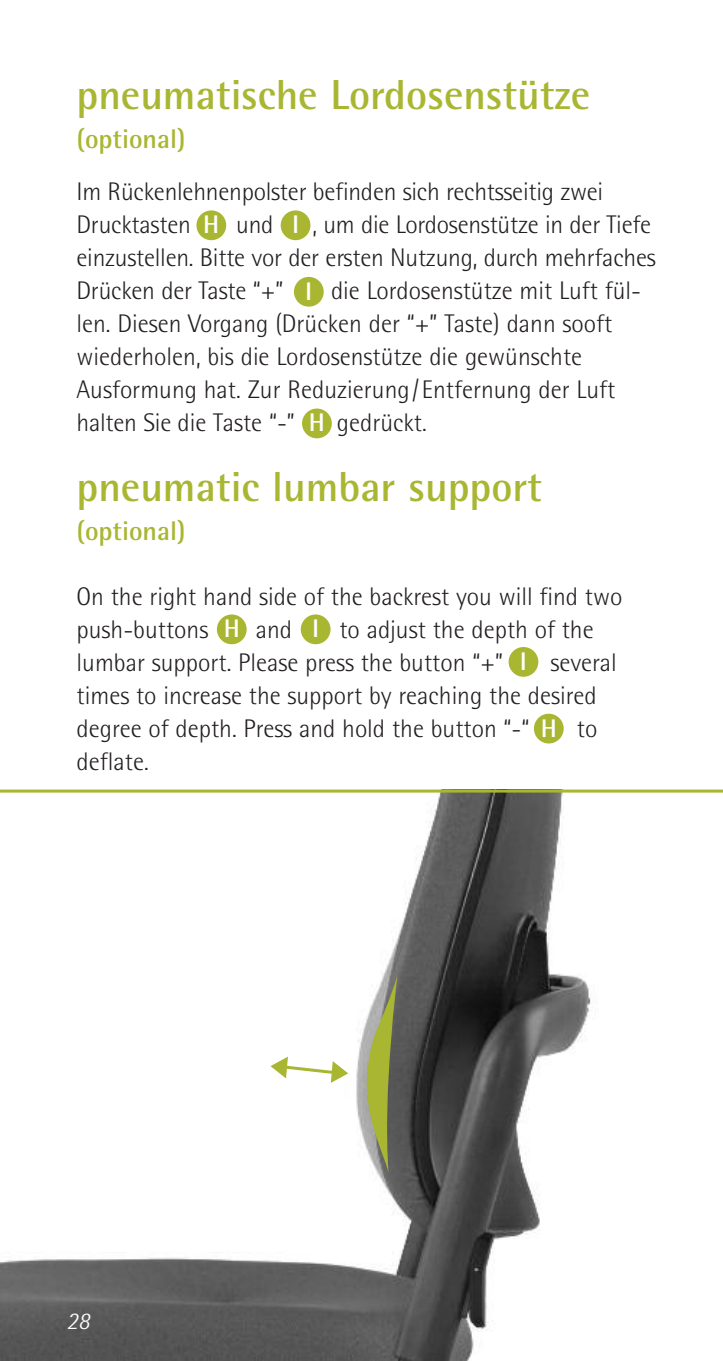
<style>
.page{position:relative;width:723px;height:1361px;background:#fff}
.page>*{position:absolute;margin:0;border:0;box-sizing:border-box;transform-origin:0 0}
.t1{font:700 42px "Agfa Rotis Semisans";color:#a9b632}
.t2{font:700 27px "Agfa Rotis Semisans";color:#a9b632}
.t3{font:300 25.5px/33px "Agfa Rotis Semisans";color:#231f20}
.t4{font:700 25.5px "Agfa Rotis Semisans";color:#fff}
.t5{font:italic 300 24px "Agfa Rotis Semisans";color:#fff}
.s1{font-weight:700;color:#fff}
</style>
<div class="page">
<img style="left:0;top:792px;width:723px;height:569px">
<svg style="left:270px;top:1056px;width:78px;height:27px"></svg>
<div style="left:217px;top:614px;width:30px;height:30px;background:#a9b632;border-radius:50%"></div>
<div style="left:301px;top:614px;width:29px;height:30px;background:#a9b632;border-radius:50%"></div>
<div style="left:508px;top:647px;width:30px;height:30px;background:#a9b632;border-radius:50%"></div>
<div style="left:534px;top:714px;width:30px;height:29px;background:#a9b632;border-radius:50%"></div>
<div style="left:196px;top:210px;width:30px;height:30px;background:#a9b632;border-radius:50%"></div>
<div style="left:281px;top:210px;width:29px;height:30px;background:#a9b632;border-radius:50%"></div>
<div style="left:294px;top:277px;width:30px;height:30px;background:#a9b632;border-radius:50%"></div>
<hr style="left:0;top:789px;width:723px;height:3px;background:#a9b632">
<div style="left:302px;top:408px;width:30px;height:30px;background:#a9b632;border-radius:50%"></div>
<svg style="left:363px;top:976px;width:34px;height:196px;background:#a1a674"></svg>
<h1 class="t1" style="left:77px;top:80px;width:515px">pneumatische Lordosenstütze</h1>
<p class="t2" style="left:77px;top:129px;width:111px">(optional)</p>
<p class="t3" style="left:77px;top:178px;width:528px">Im Rückenlehnenpolster befinden sich rechtsseitig zwei<br>Drucktasten</p>
<p class="t3" style="left:77px;top:211px;width:581px;text-indent:236px">, um die Lordosenstütze in der Tiefe einzustellen. Bitte vor der ersten Nutzung, durch mehrfaches<br>Drücken der Taste “+”</p>
<p class="t3" style="left:236px;top:211px;width:39px">und</p>
<p class="t4" style="left:203px;top:216px;width:18px">H</p>
<p class="t4" style="left:292px;top:216px;width:9px">I</p>
<p class="t3" style="left:77px;top:277px;width:566px;text-indent:254px">die Lordosenstütze mit Luft fül&shy;len. Diesen Vorgang (Drücken der “+” Taste) dann sooft wiederholen, bis die Lordosenstütze die gewünschte Ausformung hat. Zur Reduzierung/Entfernung der Luft halten Sie die Taste “-”</p>
<p class="t4" style="left:305px;top:282px;width:9px">I</p>
<p class="t3" style="left:337px;top:409px;width:92px">gedrückt.</p>
<h1 class="t1" style="left:77px;top:472px;width:467px">pneumatic lumbar support</h1>
<p class="t2" style="left:77px;top:521px;width:111px">(optional)</p>
<p class="t4" style="left:309px;top:414px;width:18px">H</p>
<p class="t3" style="left:77px;top:582px;width:547px">On the right hand side of the backrest you will find two push-buttons</p>
<p class="t4" style="left:224px;top:620px;width:18px">H</p>
<p class="t4" style="left:312px;top:620px;width:9px">I</p>
<p class="t3" style="left:77px;top:615px;width:519px;text-indent:263px">to adjust the depth of the lumbar support. Please press the button “+”</p>
<p class="t3" style="left:256px;top:615px;width:38px">and</p>
<p class="t4" style="left:520px;top:652px;width:9px">I</p>
<p class="t3" style="left:77px;top:648px;width:542px;text-indent:474px">several times to increase the support by reaching the desired degree of depth. Press and hold the button “-“ <span class="s1">H</span></p>
<p class="t3" style="left:577px;top:714px;width:22px">to</p>
<p class="t3" style="left:77px;top:747px;width:74px">deflate.</p>
<p class="t5" style="left:66px;top:1313px;width:25px">28</p>
</div>
